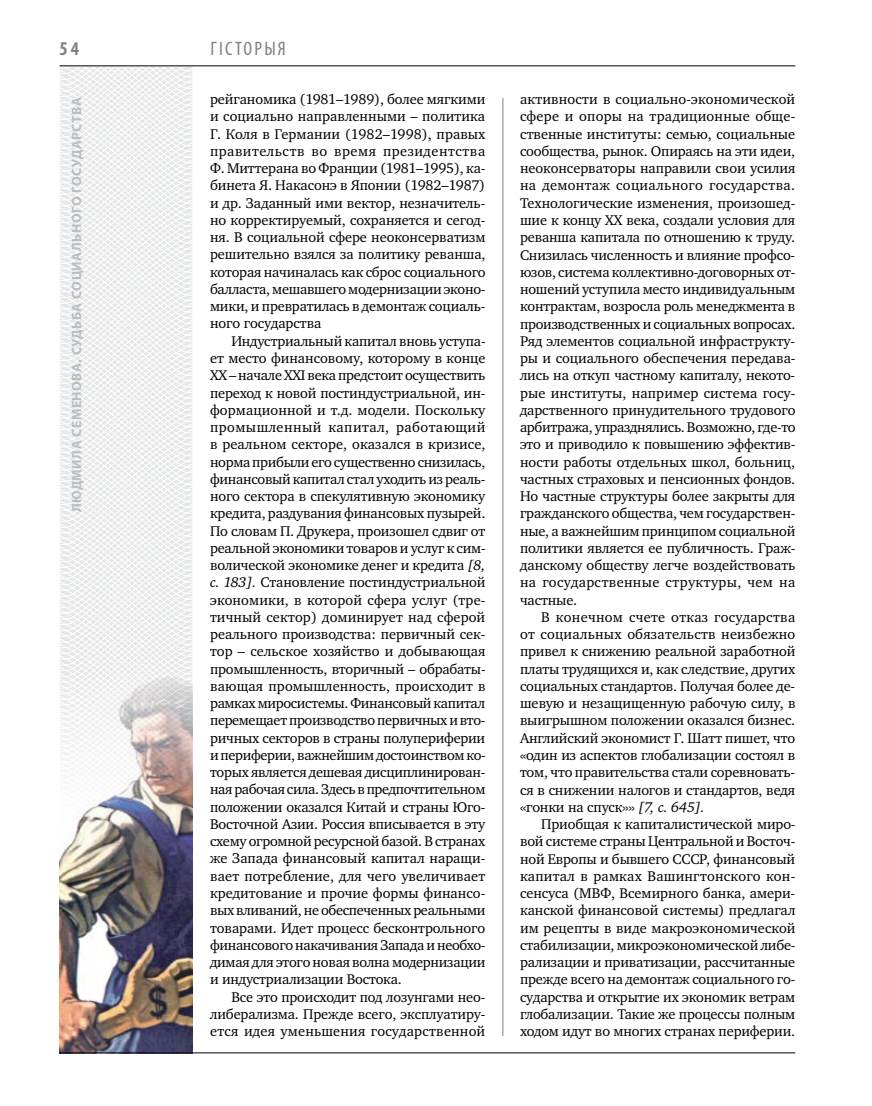
<style>
.page{position:relative;width:872px;height:1106px;background:#fff}
.page>*{position:absolute;margin:0;border:0;box-sizing:border-box;transform-origin:0 0}
.t1{font:condensed 19.5px "Myriad Pro";color:#808285}
.t2{font:700 condensed 19.5px "Myriad Pro";color:#808285}
.t3{font:14.4px/17.2px "Charter C";letter-spacing:-.01em;color:#000;text-align:justify}
.t4{font:700 13.5px "Myriad Pro";letter-spacing:.04em;color:#bcbdc0}
.s1{font-style:italic}
</style>
<div class="page">
<svg style="left:59px;top:65px;width:192px;height:989px"></svg>
<hr style="left:502px;top:98px;width:1px;height:938px;background:#808285">
<hr style="left:60px;top:65px;width:735px;height:1px;background:#000">
<img style="left:60px;top:662px;width:133px;height:390px">
<hr style="left:60px;top:1052px;width:735px;height:1px;background:#000">
<h1 class="t2" style="left:60px;top:37px;width:21px">54</h1>
<p class="t4" style="left:68px;top:512px;width:416px;rotate:-90deg">Людмила Семенова. Судьба социального государства</p>
<h1 class="t1" style="left:210px;top:37px;width:77px">гісторыя</h1>
<p class="t3" style="left:210px;top:91px;width:277px">рейганомика (1981–1989), более мягкими и социально направленными – политика Г. Коля в Германии (1982–1998), правых правительств во время президентства Ф. Миттерана во Франции (1981–1995), ка&shy;бинета Я. Накасонэ в Японии (1982–1987) и др. Заданный ими вектор, незначитель&shy;но корректируемый, сохраняется и сегод&shy;ня. В социальной сфере неоконсерватизм решительно взялся за политику реванша, которая начиналась как сброс социального балласта, мешавшего модернизации эконо&shy;мики, и превратилась в демонтаж социаль&shy;ного государства</p>
<p class="t3" style="left:210px;top:332px;width:277px;text-indent:21px">Индустриальный капитал вновь уступа&shy;ет место финансовому, которому в конце ХХ – начале ХХI века предстоит осуществить переход к новой постиндустриальной, ин&shy;формационной и т.д. модели. Поскольку промышленный капитал, работающий в реальном секторе, оказался в кризисе, норма прибыли его существенно снизилась, финансовый капитал стал уходить из реаль&shy;ного сектора в спекулятивную экономику кредита, раздувания финансовых пузырей.<br>По словам П. Друкера, произошел сдвиг от реальной экономики товаров и услуг к сим&shy;волической экономике денег и кредита <span class="s1">[8, c. 183].</span> Становление постиндустриальной экономики, в которой сфера услуг (тре&shy;тичный сектор) доминирует над сферой реального производства: первичный сек&shy;тор – сельское хозяйство и добывающая промышленность, вторичный – обрабаты&shy;вающая промышленность, происходит в рамках миросистемы. Финансовый капитал перемещает производство первичных и вто&shy;ричных секторов в страны полупериферии и периферии, важнейшим достоинством ко&shy;торых является дешевая дисциплинирован&shy;ная рабочая сила. Здесь в предпочтительном положении оказался Китай и страны Юго-Восточной Азии. Россия вписывается в эту схему огромной ресурсной базой. В странах же Запада финансовый капитал наращи&shy;вает потребление, для чего увеличивает кредитование и прочие формы финансо&shy;вых вливаний, не обеспеченных реальными товарами. Идет процесс бесконтрольного финансового накачивания Запада и необхо&shy;димая для этого новая волна модернизации и индустриализации Востока.</p>
<p class="t3" style="left:210px;top:988px;width:277px;text-indent:21px">Все это происходит под лозунгами нео&shy;либерализма. Прежде всего, эксплуатиру&shy;ется идея уменьшения государственной</p>
<p class="t3" style="left:520px;top:91px;width:277px;text-align:left">активности в социально-экономической сфере и опоры на традиционные обще&shy;ственные институты: семью, социальные сообщества, рынок. Опираясь на эти идеи, неоконсерваторы направили свои усилия на демонтаж социального государства.<br>Технологические изменения, произошед&shy;шие к концу ХХ века, создали условия для реванша капитала по отношению к труду.<br>Снизилась численность и влияние профсо&shy;юзов, система коллективно-договорных от&shy;ношений уступила место индивидуальным контрактам, возросла роль менеджмента в производственных и социальных вопросах.<br>Ряд элементов социальной инфраструкту-- ры и социального обеспечения передава&shy;лись на откуп частному капиталу, некото&shy;рые институты, например система госу&shy;дарственного принудительного трудового арбитража, упразднялись. Возможно, где-то это и приводило к повышению эффектив&shy;ности работы отдельных школ, больниц, частных страховых и пенсионных фондов.<br>Но частные структуры более закрыты для гражданского общества, чем государствен&shy;ные, а важнейшим принципом социальной политики является ее публичность. Граж&shy;данскому обществу легче воздействовать на государственные структуры, чем на частные.</p>
<p class="t3" style="left:520px;top:608px;width:277px;text-indent:21px">В конечном счете отказ государства от социальных обязательств неизбежно привел к снижению реальной заработной платы трудящихся и, как следствие, других социальных стандартов. Получая более де&shy;шевую и незащищенную рабочую силу, в выигрышном положении оказался бизнес.<br>Английский экономист Г. Шатт пишет, что «один из аспектов глобализации состоял в том, что правительства стали соревновать&shy;ся в снижении налогов и стандартов, ведя «гонки на спуск»» <span class="s1">[7, c. 645].</span></p>
<p class="t3" style="left:520px;top:815px;width:277px;text-indent:21px">Приобщая к капиталистической миро&shy;вой системе страны Центральной и Восточ&shy;ной Европы и бывшего СССР, финансовый капитал в рамках Вашингтонского кон&shy;сенсуса (МВФ, Всемирного банка, амери&shy;канской финансовой системы) предлагал им рецепты в виде макроэкономической стабилизации, микроэкономической либе&shy;рализации и приватизации, рассчитанные прежде всего на демонтаж социального го&shy;сударства и открытие их экономик ветрам глобализации. Такие же процессы полным ходом идут во многих странах периферии.</p>
</div>
